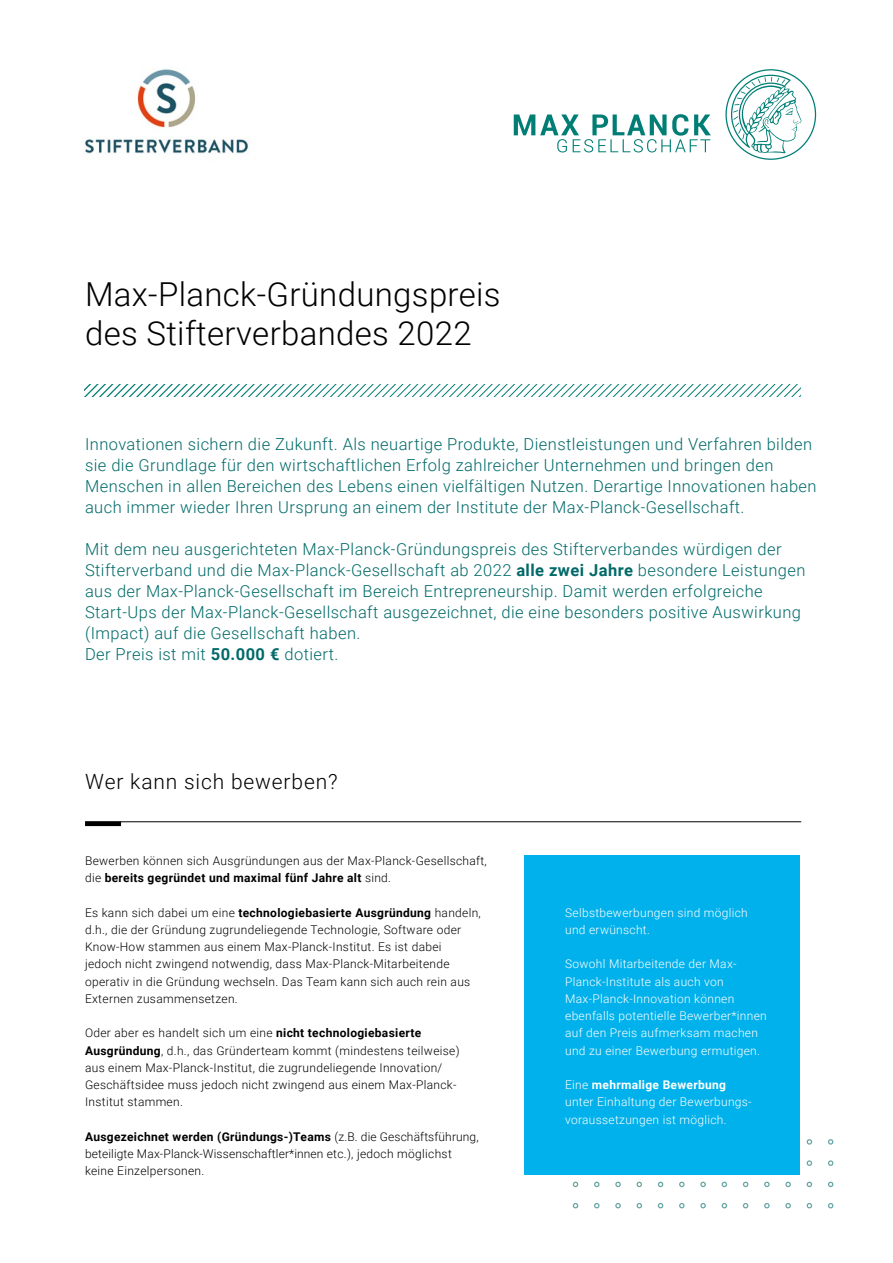
<style>
.page{position:relative;width:893px;height:1263px;background:#fff}
.page>*{position:absolute;margin:0;border:0;box-sizing:border-box;transform-origin:0 0}
.t1{font:300 33px/39px "Roboto";letter-spacing:.01em;color:#000}
.t2{font:300 21px "Roboto";letter-spacing:.04em;color:#000}
.t3{font:300 16.5px/21px "Roboto";letter-spacing:.025em;color:#006a69}
.t4{font:300 12px/17.2px "Roboto";letter-spacing:.025em;color:#000}
.t5{font:300 12px/17.2px "Roboto";letter-spacing:.025em;color:#fff}
.s1{font-weight:700}
</style>
<div class="page">
<svg style="left:828px;top:1203px;width:5px;height:5px"></svg>
<svg style="left:807px;top:1203px;width:5px;height:5px"></svg>
<svg style="left:785px;top:1203px;width:6px;height:5px"></svg>
<svg style="left:764px;top:1203px;width:6px;height:5px"></svg>
<svg style="left:743px;top:1203px;width:5px;height:5px"></svg>
<svg style="left:722px;top:1203px;width:5px;height:5px"></svg>
<svg style="left:700px;top:1203px;width:6px;height:5px"></svg>
<svg style="left:679px;top:1203px;width:6px;height:5px"></svg>
<svg style="left:658px;top:1203px;width:5px;height:5px"></svg>
<svg style="left:636px;top:1203px;width:6px;height:5px"></svg>
<svg style="left:615px;top:1203px;width:6px;height:5px"></svg>
<svg style="left:594px;top:1203px;width:6px;height:5px"></svg>
<svg style="left:573px;top:1203px;width:5px;height:5px"></svg>
<svg style="left:828px;top:1181px;width:5px;height:6px"></svg>
<svg style="left:807px;top:1181px;width:5px;height:6px"></svg>
<svg style="left:785px;top:1181px;width:6px;height:6px"></svg>
<svg style="left:764px;top:1181px;width:6px;height:6px"></svg>
<svg style="left:743px;top:1181px;width:5px;height:6px"></svg>
<svg style="left:722px;top:1181px;width:5px;height:6px"></svg>
<svg style="left:700px;top:1181px;width:6px;height:6px"></svg>
<svg style="left:679px;top:1181px;width:6px;height:6px"></svg>
<svg style="left:658px;top:1181px;width:5px;height:6px"></svg>
<svg style="left:636px;top:1181px;width:6px;height:6px"></svg>
<svg style="left:615px;top:1181px;width:6px;height:6px"></svg>
<svg style="left:594px;top:1181px;width:6px;height:6px"></svg>
<svg style="left:573px;top:1181px;width:5px;height:6px"></svg>
<svg style="left:828px;top:1160px;width:5px;height:6px"></svg>
<svg style="left:807px;top:1160px;width:5px;height:6px"></svg>
<svg style="left:828px;top:1139px;width:5px;height:6px"></svg>
<svg style="left:807px;top:1139px;width:5px;height:6px"></svg>
<div style="left:85px;top:821px;width:36px;height:5px;background:#000"></div>
<hr style="left:85px;top:821px;width:716px;height:1px;background:#000">
<svg style="left:514px;top:114px;width:197px;height:38px"></svg>
<svg style="left:725px;top:69px;width:91px;height:91px"></svg>
<div style="left:524px;top:855px;width:275px;height:320px;background:#00b1eb"></div>
<svg style="left:85px;top:384px;width:715px;height:13px"></svg>
<img style="left:85px;top:69px;width:164px;height:85px">
<h1 class="t1" style="left:85px;top:273px;width:417px">Max-Planck-Gründungspreis des Stifterverbandes 2022</h1>
<p class="t3" style="left:85px;top:432px;width:733px">Innovationen sichern die Zukunft. Als neuartige Produkte, Dienstleistungen und Verfahren bilden sie die Grundlage für den wirtschaftlichen Erfolg zahlreicher Unternehmen und bringen den Menschen in allen Bereichen des Lebens einen vielfältigen Nutzen. Derartige Innovationen haben auch immer wieder Ihren Ursprung an einem der Institute der Max-Planck-Gesellschaft.</p>
<p class="t3" style="left:85px;top:537px;width:722px">Mit dem neu ausgerichteten Max-Planck-Gründungspreis des Stifterverbandes würdigen der Stifterverband und die Max-Planck-Gesellschaft ab 2022 <span class="s1">alle zwei Jahre</span> besondere Leistungen aus der Max-Planck-Gesellschaft im Bereich Entrepreneurship. Damit werden erfolgreiche Start-Ups der Max-Planck-Gesellschaft ausgezeichnet, die eine besonders positive Auswirkung (Impact) auf die Gesellschaft haben.<br>Der Preis ist mit <span class="s1">50.000 €</span> dotiert.</p>
<h2 class="t2" style="left:85px;top:767px;width:254px">Wer kann sich bewerben?</h2>
<p class="t4" style="left:85px;top:851px;width:403px">Bewerben können sich Ausgründungen aus der Max-Planck-Gesellschaft, die <span class="s1">bereits gegründet und maximal fünf Jahre alt</span> sind.</p>
<p class="t4" style="left:85px;top:903px;width:397px">Es kann sich dabei um eine <span class="s1">technologiebasierte Ausgründung</span> handeln, d.h., die der Gründung zugrundeliegende Technologie, Software oder Know-How stammen aus einem Max-Planck-Institut. Es ist dabei jedoch nicht zwingend notwendig, dass Max-Planck-Mitarbeitende operativ in die Gründung wechseln. Das Team kann sich auch rein aus Externen zusammensetzen.</p>
<p class="t4" style="left:85px;top:1024px;width:376px">Oder aber es handelt sich um eine <span class="s1">nicht technologiebasierte Ausgründung</span>, d.h., das Gründerteam kommt (mindestens teilweise) aus einem Max-Planck-Institut, die zugrundeliegende Innovation/ Geschäftsidee muss jedoch nicht zwingend aus einem Max-Planck-Institut stammen.</p>
<p class="t4" style="left:85px;top:1127px;width:395px"><span class="s1">Ausgezeichnet werden (Gründungs-)Teams</span> (z.B. die Geschäftsführung, beteiligte Max-Planck-Wissenschaftler*innen etc.), jedoch möglichst keine Einzelpersonen.</p>
<p class="t5" style="left:565px;top:903px;width:184px">Selbstbewerbungen sind möglich und erwünscht.</p>
<p class="t5" style="left:565px;top:955px;width:203px">Sowohl Mitarbeitende der Max-Planck-Institute als auch von Max-Planck-Innovation können ebenfalls potentielle Bewerber*innen auf den Preis aufmerksam machen und zu einer Bewerbung ermutigen.</p>
<p class="t5" style="left:565px;top:1076px;width:187px">Eine <span class="s1">mehrmalige Bewerbung </span>unter Einhaltung der Bewerbungs&shy;voraussetzungen ist möglich.</p>
</div>
